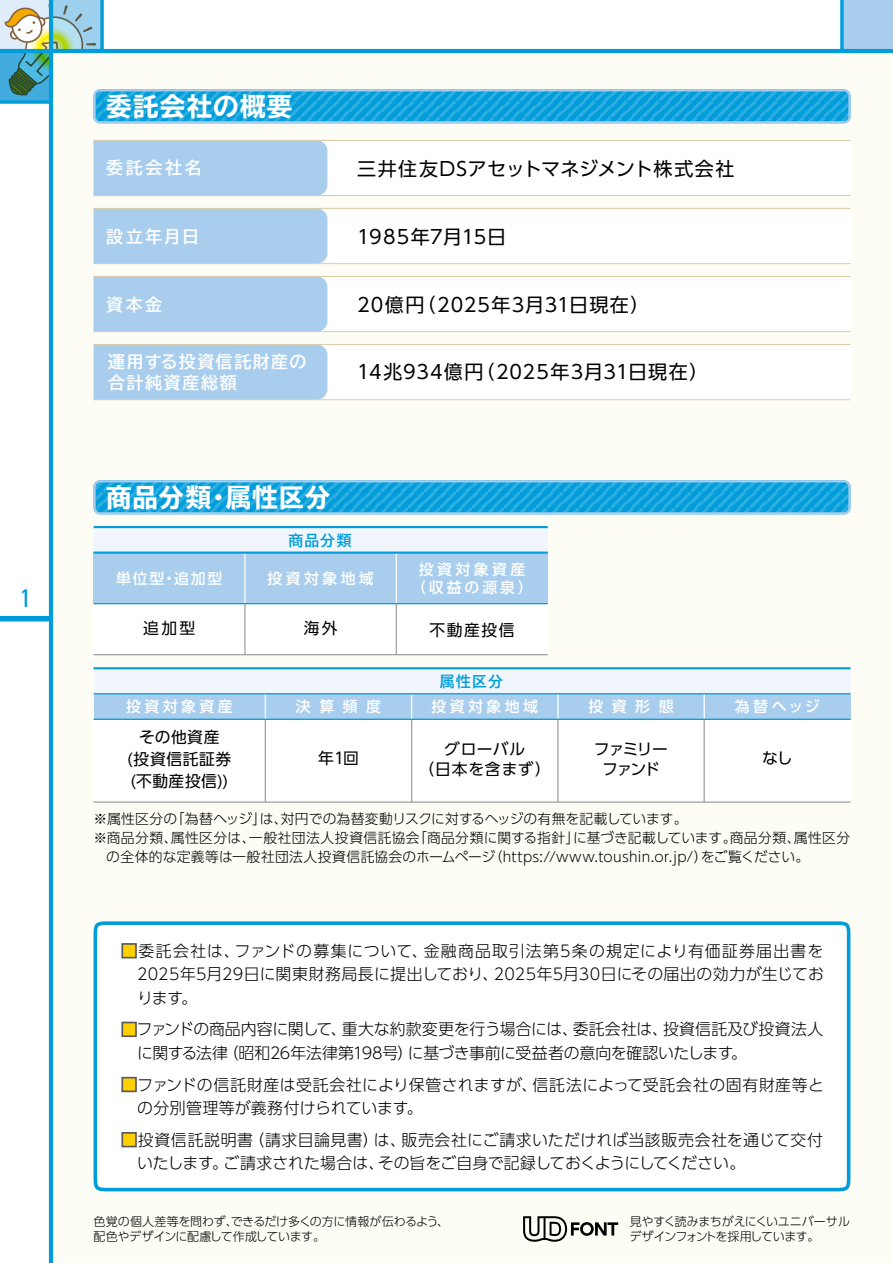
<style>
.page{position:relative;width:893px;height:1263px;background:#fff}
.page>*{position:absolute;margin:0;border:0;box-sizing:border-box;transform-origin:0 0}
.t1{font:700 expanded 25.5px "TBUD Go Std";letter-spacing:.045em;color:#fff}
.t2{font:condensed 25.5px "Univers";color:#009dda}
.t3{font:19.05px "UD Shin Go Pro";letter-spacing:.045em;color:#000}
.t4{font:19.05px "UD Shin Go Pro";letter-spacing:.025em;color:#000}
.t5{font:19.05px "UD Shin Go Pro";letter-spacing:.02em;color:#000}
.t6{font:700 16.95px/21.3px "TBUD Go Std";letter-spacing:.105em;color:#fff}
.t7{font:300 15.9px/23.4px "UD Shin Go Pro";letter-spacing:.005em;color:#000}
.t8{font:300 15.9px/23.4px "UD Shin Go Pro";letter-spacing:-.015em;color:#000}
.t9{font:15.75px/22.4px "UD Shin Go Pro";letter-spacing:.035em;color:#000;text-align:center}
.t10{font:15.75px/20.2px "UD Shin Go Pro";letter-spacing:-.095em;color:#000;text-align:center}
.t11{font:500 14.85px/18px "UD Shin Go Pro";letter-spacing:.23em;color:#fff;text-align:center}
.t12{font:700 14.85px "TBUD Go Std";letter-spacing:.075em;color:#009dda}
.t13{font:300 13.8px "UD Shin Go Pro";letter-spacing:.02em;color:#000}
.t14{font:300 13.8px "UD Shin Go Pro";letter-spacing:-.005em;color:#000}
.t15{font:300 12px/14.9px "UD Shin Go Pro";letter-spacing:-.025em;color:#000}
.s1{color:#fdd000}
</style>
<div class="page">
<div style="left:0;top:0;width:102px;height:102px;background:#dfecf9"></div>
<div style="left:0;top:51px;width:51px;height:51px;background:#43acdf"></div>
<div style="left:51px;top:0;width:51px;height:51px;background:#9cd0ed"></div>
<div style="left:51px;top:49px;width:842px;height:1214px;background:#fdfcf5"></div>
<div style="left:842px;top:0;width:51px;height:51px;background:#a8cded"></div>
<svg style="left:840px;top:0;width:4px;height:4px"></svg>
<div style="left:0;top:616px;width:51px;height:5px;background:#009dda"></div>
<hr style="left:49px;top:0;width:4px;height:1263px;background:#009dda">
<hr style="left:0;top:49px;width:893px;height:4px;background:#009dda">
<svg style="left:0;top:100px;width:4px;height:4px"></svg>
<svg style="left:100px;top:0;width:4px;height:4px"></svg>
<div style="left:234px;top:208px;width:616px;height:56px;background:#fff"></div>
<div style="left:234px;top:276px;width:616px;height:56px;background:#fff"></div>
<div style="left:234px;top:344px;width:616px;height:56px;background:#fff"></div>
<div style="left:234px;top:140px;width:616px;height:56px;background:#fff"></div>
<div style="left:94px;top:141px;width:233px;height:54px;background:#a8cded"></div>
<div style="left:94px;top:209px;width:233px;height:54px;background:#a8cded"></div>
<div style="left:94px;top:277px;width:233px;height:54px;background:#a8cded"></div>
<div style="left:94px;top:345px;width:233px;height:54px;background:#a8cded"></div>
<svg style="left:523px;top:1216px;width:95px;height:26px"></svg>
<hr style="left:94px;top:195px;width:756px;height:1px;background:#dbcba5">
<hr style="left:94px;top:140px;width:756px;height:1px;background:#dbcba5">
<hr style="left:94px;top:263px;width:756px;height:1px;background:#dbcba5">
<hr style="left:94px;top:208px;width:756px;height:1px;background:#dbcba5">
<hr style="left:94px;top:331px;width:756px;height:1px;background:#dbcba5">
<hr style="left:94px;top:276px;width:756px;height:1px;background:#dbcba5">
<hr style="left:94px;top:399px;width:756px;height:1px;background:#dbcba5">
<hr style="left:94px;top:344px;width:756px;height:1px;background:#dbcba5">
<svg style="left:4px;top:4px;width:846px;height:119px"></svg>
<div style="left:94px;top:719px;width:756px;height:83px;background:#fff"></div>
<div style="left:94px;top:668px;width:756px;height:26px;background:#f0f6fc"></div>
<div style="left:94px;top:527px;width:454px;height:26px;background:#f0f6fc"></div>
<div style="left:94px;top:694px;width:756px;height:25px;background:#a8cded"></div>
<hr style="left:265px;top:719px;width:1px;height:83px;background:#9fa0a0">
<hr style="left:411px;top:719px;width:1px;height:83px;background:#9fa0a0">
<svg style="left:265px;top:694px;width:1px;height:25px"></svg>
<svg style="left:411px;top:694px;width:1px;height:25px"></svg>
<hr style="left:703px;top:694px;width:2px;height:25px;background:#fff">
<svg style="left:557px;top:694px;width:1px;height:25px"></svg>
<hr style="left:557px;top:719px;width:1px;height:83px;background:#9fa0a0">
<hr style="left:703px;top:719px;width:2px;height:83px;background:#9fa0a0">
<div style="left:94px;top:553px;width:454px;height:51px;background:#a8cded"></div>
<div style="left:94px;top:604px;width:454px;height:51px;background:#fff"></div>
<hr style="left:94px;top:654px;width:454px;height:1px;background:#9fa0a0">
<hr style="left:244px;top:604px;width:2px;height:51px;background:#9fa0a0">
<hr style="left:396px;top:604px;width:1px;height:51px;background:#9fa0a0">
<hr style="left:244px;top:552px;width:2px;height:52px;background:#fff">
<hr style="left:396px;top:552px;width:1px;height:52px;background:#fff">
<hr style="left:94px;top:526px;width:454px;height:2px;background:#009dda">
<hr style="left:94px;top:693px;width:756px;height:1px;background:#009dda">
<hr style="left:94px;top:551px;width:454px;height:3px;background:#009dda">
<div style="left:94px;top:921px;width:756px;height:270px;background:#fff"></div>
<div style="left:121px;top:943px;width:16px;height:15px;border:2px solid #595757"></div>
<div style="left:121px;top:1022px;width:16px;height:15px;border:2px solid #595757"></div>
<div style="left:121px;top:1077px;width:16px;height:15px;border:2px solid #595757"></div>
<div style="left:121px;top:1132px;width:16px;height:15px;border:2px solid #595757"></div>
<svg style="left:94px;top:480px;width:756px;height:34px;background:#24a8de"></svg>
<hr style="left:94px;top:603px;width:454px;height:1px;background:#009dda">
<hr style="left:94px;top:719px;width:756px;height:1px;background:#009dda">
<hr style="left:94px;top:667px;width:756px;height:2px;background:#009dda">
<hr style="left:94px;top:801px;width:756px;height:2px;background:#9fa0a0">
<hr style="left:892px;top:0;width:1px;height:51px;background:#62afe2">
<h1 class="t2" style="left:20px;top:582px;width:13px">1</h1>
<h1 class="t1" style="left:106px;top:92px;width:187px">委託会社の概要</h1>
<p class="t6" style="left:106px;top:158px;width:97px">委託会社名</p>
<p class="t6" style="left:106px;top:226px;width:94px">設立年月日</p>
<p class="t6" style="left:106px;top:294px;width:57px">資本金</p>
<p class="t6" style="left:108px;top:351px;width:200px">運用する投資信託財産の合計純資産総額</p>
<p class="t4" style="left:357px;top:153px;width:379px">三井住友DSアセットマネジメント株式会社</p>
<p class="t5" style="left:357px;top:221px;width:150px">1985年7月15日</p>
<p class="t3" style="left:357px;top:289px;width:294px">20億円（2025年3月31日現在）</p>
<p class="t3" style="left:357px;top:356px;width:353px">14兆934億円（2025年3月31日現在）</p>
<h1 class="t1" style="left:106px;top:483px;width:225px">商品分類・属性区分</h1>
<p class="t11" style="left:116px;top:569px;width:108px">単位型・追加型</p>
<p class="t9" style="left:143px;top:616px;width:53px">追加型</p>
<p class="t11" style="left:126px;top:697px;width:108px">投資対象資産</p>
<p class="t9" style="left:127px;top:725px;width:106px">その他資産<br>(投資信託証券(不動産投信))</p>
<p class="t12" style="left:288px;top:528px;width:65px">商品分類</p>
<p class="t11" style="left:267px;top:569px;width:108px">投資対象地域</p>
<p class="t9" style="left:304px;top:616px;width:35px">海外</p>
<p class="t11" style="left:411px;top:560px;width:123px">投資対象資産（収益の源泉）</p>
<p class="t9" style="left:429px;top:618px;width:87px">不動産投信</p>
<p class="t12" style="left:440px;top:669px;width:64px">属性区分</p>
<p class="t11" style="left:432px;top:697px;width:108px">投資対象地域</p>
<p class="t11" style="left:588px;top:697px;width:87px">投資形態</p>
<p class="t10" style="left:594px;top:738px;width:75px">ファミリーファンド</p>
<p class="t11" style="left:296px;top:697px;width:87px">決算頻度</p>
<p class="t9" style="left:318px;top:746px;width:42px">年1回</p>
<p class="t9" style="left:418px;top:738px;width:134px;line-height:20.2px">グローバル<br>（日本を含まず）</p>
<p class="t11" style="left:735px;top:697px;width:87px">為替ヘッジ</p>
<p class="t9" style="left:762px;top:746px;width:32px">なし</p>
<p class="t14" style="left:94px;top:807px;width:596px">※属性区分の「為替ヘッジ」は、対円での為替変動リスクに対するヘッジの有無を記載しています。</p>
<p class="t13" style="left:94px;top:827px;width:758px">※商品分類、属性区分は、一般社団法人投資信託協会「商品分類に関する指針」に基づき記載しています。商品分類、属性区分</p>
<p class="t13" style="left:106px;top:846px;width:704px">の全体的な定義等は一般社団法人投資信託協会のホームページ（https://www.toushin.or.jp/）をご覧ください。</p>
<p class="t7" style="left:137px;top:938px;width:688px;text-align:justify;text-indent:-16px"><span class="s1">■</span>委託会社は、ファンドの募集について、金融商品取引法第5条の規定により有価証券届出書を2025年5月29日に関東財務局長に提出しており、2025年5月30日にその届出の効力が生じております。</p>
<p class="t8" style="left:137px;top:1017px;width:688px;text-indent:-16px"><span class="s1">■</span>ファンドの商品内容に関して、重大な約款変更を行う場合には、委託会社は、投資信託及び投資法人に関する法律（昭和26年法律第198号）に基づき事前に受益者の意向を確認いたします。</p>
<p class="t7" style="left:137px;top:1072px;width:688px;text-indent:-16px"><span class="s1">■</span>ファンドの信託財産は受託会社により保管されますが、信託法によって受託会社の固有財産等との分別管理等が義務付けられています。</p>
<p class="t7" style="left:137px;top:1127px;width:688px;text-indent:-16px"><span class="s1">■</span>投資信託説明書（請求目論見書）は、販売会社にご請求いただければ当該販売会社を通じて交付いたします。ご請求された場合は、その旨をご自身で記録しておくようにしてください。</p>
<p class="t15" style="left:93px;top:1213px;width:357px">色覚の個人差等を問わず、できるだけ多くの方に情報が伝わるよう、配色やデザインに配慮して作成しています。</p>
<p class="t15" style="left:629px;top:1213px;width:222px">見やすく読みまちがえにくいユニバーサルデザインフォントを採用しています。</p>
</div>
